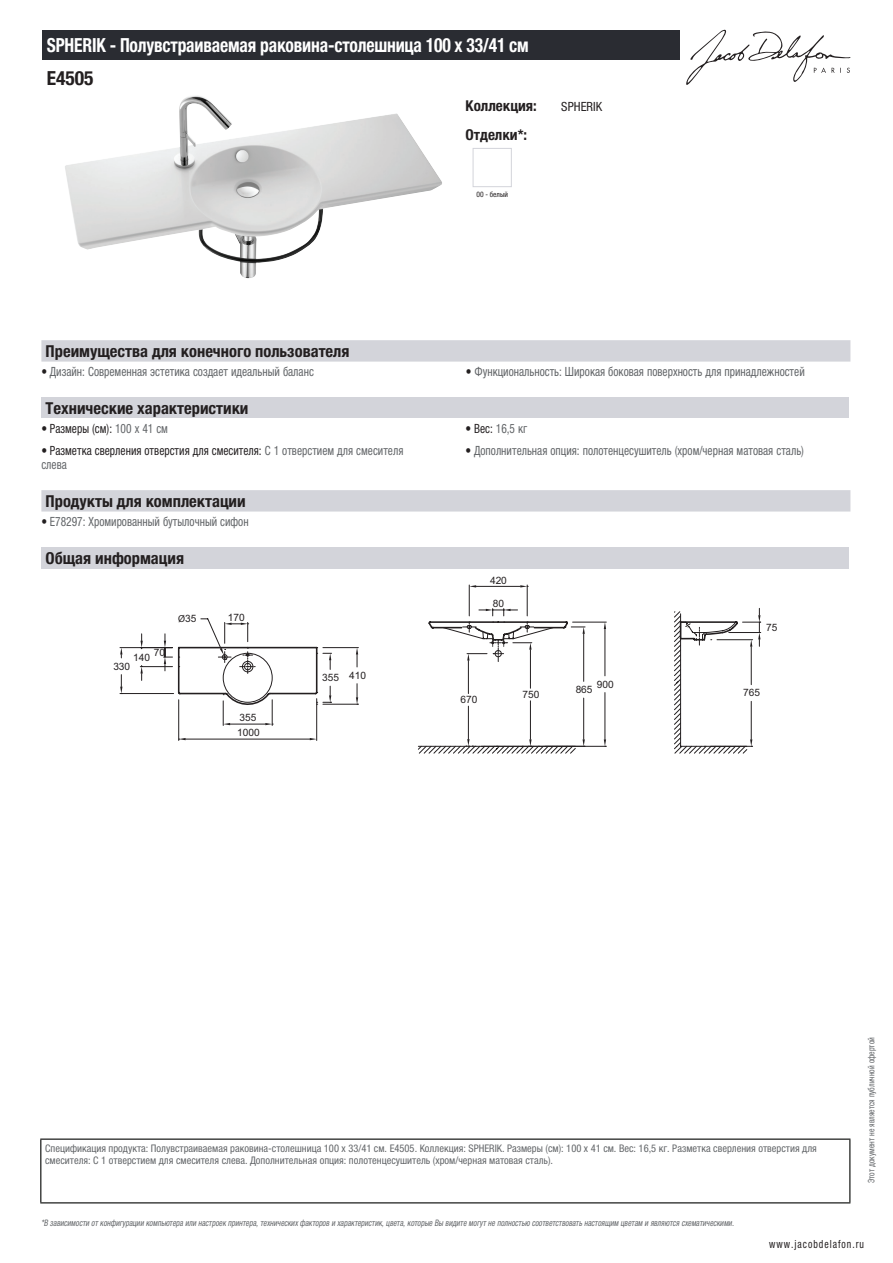
<style>
.page{position:relative;width:893px;height:1263px;background:#fff}
.page>*{position:absolute;margin:0;border:0;box-sizing:border-box;transform-origin:0 0}
.t1{font:700 condensed 19.5px "Helvetica Neue LTCYR";letter-spacing:-.01em;color:#fff;scale:.9 1}
.t2{font:700 condensed 19.5px "Helvetica Neue LTCYR";color:#231f20}
.t3{font:700 condensed 16.5px "Helvetica Neue LTCYR";color:#231f20}
.t4{font:700 condensed 15px "Helvetica Neue LTCYR";color:#231f20}
.t5{font:condensed 12.75px "Helvetica Neue LTCYR";color:#626568;scale:.9 1}
.t6{font:condensed 12.75px/13.5px "Helvetica Neue LTCYR";color:#231f20;scale:.9 1}
.t7{font:condensed 12.75px "Helvetica Neue LTCYR";color:#231f20}
.t8{font:condensed 11.25px "Helvetica Neue LTCYR";letter-spacing:.1em;color:#231f20;scale:.87 1}
.t9{font:condensed 10.5px/12px "Helvetica Neue LTCYR";color:#626568}
.t10{font:10.2px "Arial";color:#231f20}
.t11{font:italic condensed 9px "Helvetica Neue LTCYR";color:#626568;scale:.87 1}
.t12{font:condensed 9px "Helvetica Neue LTCYR";color:#626568;scale:.87 1}
.t13{font:condensed 7.5px "Helvetica Neue LTCYR";color:#231f20}
.s1{color:#231f20}
.s2{color:#626568}
.s3{font-family:"Myriad Pro"}
</style>
<div class="page">
<svg style="left:686px;top:30px;width:164px;height:55px"></svg>
<img style="left:65px;top:95px;width:377px;height:183px">
<div style="left:473px;top:148px;width:39px;height:39px;border:1px solid #d3d4da"></div>
<div style="left:41px;top:340px;width:809px;height:22px;background:#d3d4da"></div>
<div style="left:41px;top:397px;width:808px;height:21px;background:#d3d4da"></div>
<div style="left:41px;top:490px;width:809px;height:21px;background:#d3d4da"></div>
<div style="left:41px;top:547px;width:808px;height:21px;background:#d3d4da"></div>
<svg style="left:177px;top:646px;width:45px;height:61px"></svg>
<hr style="left:469px;top:585px;width:1px;height:31px;background:#231f20">
<hr style="left:527px;top:585px;width:1px;height:31px;background:#231f20">
<hr style="left:476px;top:586px;width:44px;height:1px;background:#231f20">
<svg style="left:469px;top:585px;width:7px;height:2px"></svg>
<svg style="left:520px;top:585px;width:8px;height:2px"></svg>
<hr style="left:711px;top:746px;width:42px;height:1px;background:#231f20">
<hr style="left:751px;top:647px;width:1px;height:38px;background:#231f20">
<hr style="left:751px;top:701px;width:1px;height:38px;background:#231f20">
<svg style="left:750px;top:739px;width:2px;height:8px"></svg>
<svg style="left:747px;top:608px;width:14px;height:39px"></svg>
<hr style="left:120px;top:647px;width:52px;height:1px;background:#231f20">
<hr style="left:120px;top:693px;width:54px;height:1px;background:#231f20">
<svg style="left:120px;top:648px;width:2px;height:10px"></svg>
<svg style="left:120px;top:675px;width:2px;height:18px"></svg>
<hr style="left:178px;top:700px;width:1px;height:40px;background:#231f20">
<hr style="left:186px;top:739px;width:124px;height:1px;background:#231f20">
<svg style="left:179px;top:738px;width:7px;height:2px"></svg>
<svg style="left:164px;top:634px;width:8px;height:37px"></svg>
<hr style="left:140px;top:666px;width:32px;height:1px;background:#231f20">
<hr style="left:140px;top:647px;width:32px;height:1px;background:#231f20">
<svg style="left:140px;top:665px;width:3px;height:15px"></svg>
<svg style="left:140px;top:634px;width:3px;height:15px"></svg>
<svg style="left:418px;top:747px;width:329px;height:6px"></svg>
<svg style="left:222px;top:621px;width:525px;height:126px"></svg>
<svg style="left:200px;top:609px;width:500px;height:66px"></svg>
<div style="left:43px;top:30px;width:637px;height:30px;background:#2a2c32"></div>
<hr style="left:40px;top:1138px;width:810px;height:2px;background:#040503">
<hr style="left:40px;top:1140px;width:1px;height:62px;background:#040503">
<hr style="left:849px;top:1140px;width:1px;height:62px;background:#040503">
<hr style="left:40px;top:1202px;width:810px;height:1px;background:#040503">
<h1 class="t1" style="left:47px;top:34px;width:537px">SPHERIK - Полувстраиваемая раковина-столешница 100 х 33/41 см</h1>
<h1 class="t2" style="left:47px;top:67px;width:48px">E4505</h1>
<h3 class="t4" style="left:466px;top:97px;width:73px">Коллекция:</h3>
<p class="t7" style="left:561px;top:99px;width:42px">SPHERIK</p>
<h3 class="t4" style="left:466px;top:126px;width:63px">Отделки*:</h3>
<p class="t13" style="left:476px;top:190px;width:33px">00 - белый</p>
<h2 class="t3" style="left:46px;top:342px;width:305px">Преимущества для конечного пользователя</h2>
<p class="t5" style="left:41px;top:364px;width:304px"><span class="s1">•</span> Дизайн: Современная эстетика создает идеальный баланс</p>
<p class="t5" style="left:466px;top:364px;width:378px"><span class="s1">•</span> Функциональность: Широкая боковая поверхность для принадлежностей</p>
<h2 class="t3" style="left:46px;top:399px;width:204px">Технические характеристики</h2>
<p class="t6" style="left:41px;top:421px;width:142px">• Размеры (см): <span class="s2">100 x 41 см</span></p>
<p class="t5" style="left:466px;top:421px;width:70px"><span class="s1">• Вес:</span> 16,5 кг</p>
<p class="t6" style="left:41px;top:444px;width:404px">• Разметка сверления отверстия для смесителя: <span class="s2">С 1 отверстием для смесителя слева</span></p>
<p class="t5" style="left:466px;top:444px;width:377px"><span class="s1">•</span> Дополнительная опция: полотенцесушитель (хром/черная матовая сталь)</p>
<h2 class="t3" style="left:46px;top:492px;width:202px">Продукты для комплектации</h2>
<p class="t5" style="left:41px;top:514px;width:232px"><span class="s1">•</span> E78297: Хромированный бутылочный сифон</p>
<h2 class="t3" style="left:46px;top:549px;width:140px">Общая информация</h2>
<p class="t10" style="left:490px;top:573px;width:18px">420</p>
<p class="t10" style="left:154px;top:645px;width:13px">70</p>
<p class="t10" style="left:133px;top:650px;width:18px">140</p>
<p class="t10" style="left:113px;top:659px;width:18px">330</p>
<p class="t10" style="left:178px;top:612px;width:20px"><span class="s3">Ø</span>35</p>
<p class="t10" style="left:228px;top:611px;width:18px">170</p>
<p class="t10" style="left:240px;top:711px;width:18px">355</p>
<p class="t10" style="left:237px;top:726px;width:24px">1000</p>
<p class="t10" style="left:322px;top:670px;width:45px">355 410</p>
<p class="t10" style="left:493px;top:597px;width:13px">80</p>
<p class="t10" style="left:460px;top:693px;width:18px">670</p>
<p class="t10" style="left:522px;top:688px;width:18px">750</p>
<p class="t10" style="left:597px;top:677px;width:18px">900</p>
<p class="t10" style="left:576px;top:683px;width:18px">865</p>
<p class="t10" style="left:766px;top:621px;width:13px">75</p>
<p class="t10" style="left:743px;top:686px;width:18px">765</p>
<p class="t9" style="left:45px;top:1142px;width:773px">Спецификация продукта: Полувстраиваемая раковина-столешница 100 х 33/41 см. E4505. Коллекция: SPHERIK. Размеры (см): 100 x 41 см. Вес: 16,5 кг. Разметка сверления отверстия для смесителя: С 1 отверстием для смесителя слева. Дополнительная опция: полотенцесушитель (хром/черная матовая сталь).</p>
<p class="t11" style="left:41px;top:1218px;width:800px">*В зависимости отконфигурации компьютера или настроек принтера,техническихфакторов и характеристик,цвета,которые Вы видите могутне полностью соответствоватьнастоящим цветам и являются схематическими.</p>
<p class="t12" style="left:866px;top:1183px;width:169px;rotate:-90deg">Этот документ не является публичной офертой</p>
<p class="t8" style="left:769px;top:1237px;width:110px">www.jacobdelafon.ru</p>
</div>
